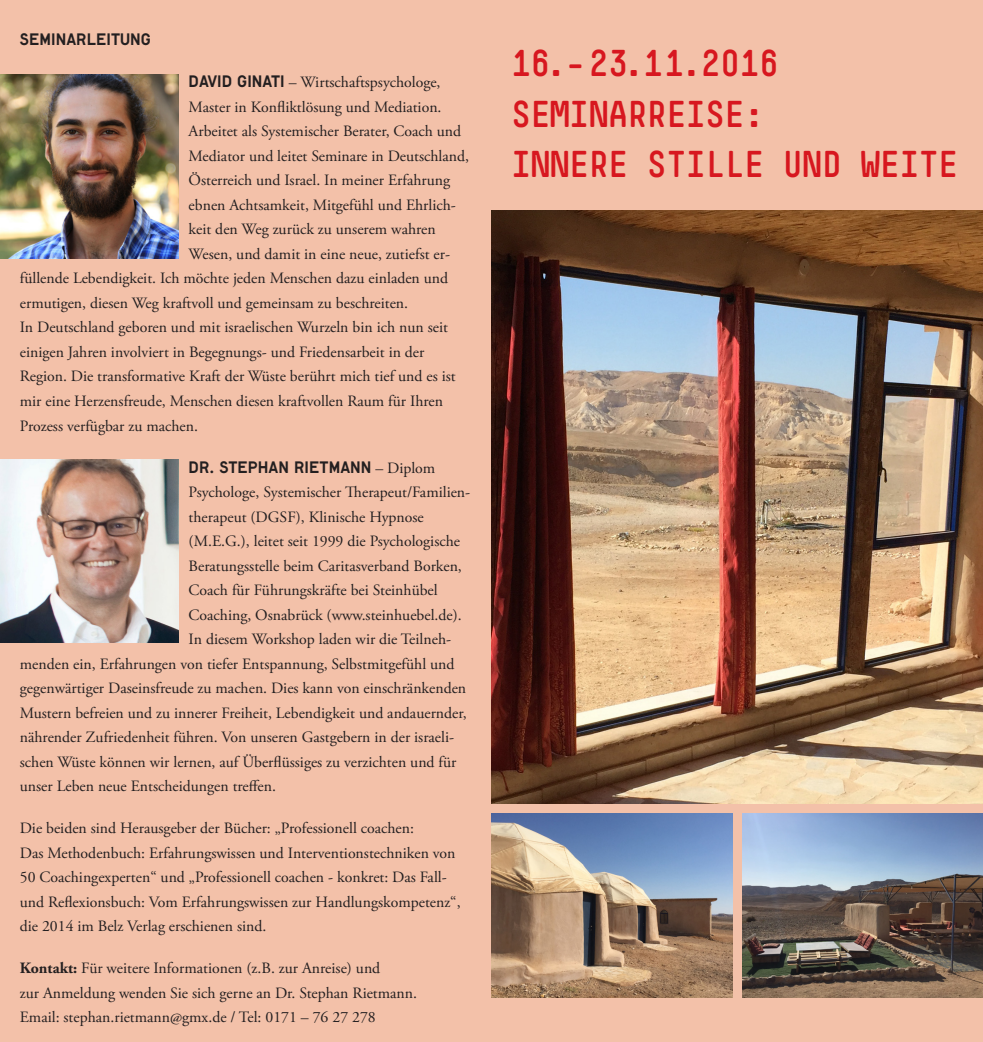
<style>
.page{position:relative;width:983px;height:1042px;background:#fff}
.page>*{position:absolute;margin:0;border:0;box-sizing:border-box;transform-origin:0 0}
.t1{font:700 36.75px "Simple";color:#d7171f}
.t2{font:15.75px/24.5px "Adobe Garamond Pro";color:#231f20}
.t3{font:15.75px "Lutz Headline";color:#231f20}
.s1{font-family:"Lutz Headline"}
.s2{font-family:"Adobe Garamond Pro"}
.s3{font-weight:700}
</style>
<div class="page">
<div style="left:0;top:0;width:982px;height:1042px;background:#f3c1a9"></div>
<img style="left:491px;top:211px;width:491px;height:593px">
<img style="left:491px;top:814px;width:241px;height:183px">
<img style="left:742px;top:814px;width:240px;height:183px">
<img style="left:0;top:459px;width:179px;height:184px">
<img style="left:0;top:74px;width:179px;height:184px">
<p class="t3" style="left:20px;top:29px;width:133px">SEMINARLEITUNG</p>
<p class="t2" style="left:189px;top:71px;width:253px"><span class="s1">DAVID GINATI</span> – Wirtschaftspsychologe,</p>
<p class="t2" style="left:189px;top:95px;width:254px">Master in Konfliktlösung und Mediation.</p>
<p class="t2" style="left:189px;top:120px;width:274px">Arbeitet als Systemischer Berater, Coach und</p>
<p class="t2" style="left:189px;top:144px;width:282px">Mediator und leitet Seminare in Deutschland,</p>
<p class="t2" style="left:189px;top:169px;width:263px">Österreich und Israel. In meiner Erfahrung</p>
<p class="t2" style="left:189px;top:193px;width:269px">ebnen Achtsamkeit, Mitgefühl und Ehrlich-</p>
<p class="t2" style="left:189px;top:218px;width:248px">keit den Weg zurück zu unserem wahren</p>
<p class="t2" style="left:189px;top:242px;width:263px">Wesen, und damit in eine neue, zutiefst er-</p>
<p class="t2" style="left:20px;top:267px;width:430px">füllende Lebendigkeit. Ich möchte jeden Menschen dazu einladen und</p>
<p class="t2" style="left:20px;top:291px;width:390px">ermutigen, diesen Weg kraftvoll und gemeinsam zu beschreiten.</p>
<p class="t2" style="left:20px;top:316px;width:437px">In Deutschland geboren und mit israelischen Wurzeln bin ich nun seit einigen Jahren involviert in Begegnungs- und Friedensarbeit in der Region. Die transformative Kraft der Wüste berührt mich tief und es ist mir eine Herzensfreude, Menschen diesen kraftvollen Raum für Ihren Prozess verfügbar zu machen.</p>
<p class="t3" style="left:189px;top:456px;width:248px">DR. STEPHAN RIETMANN <span class="s2">– Diplom</span></p>
<p class="t2" style="left:189px;top:480px;width:283px">Psychologe, Systemischer Therapeut/Familien-</p>
<p class="t2" style="left:189px;top:505px;width:237px">therapeut (DGSF), Klinische Hypnose</p>
<p class="t2" style="left:189px;top:529px;width:273px">(M.E.G.), leitet seit 1999 die Psychologische</p>
<p class="t2" style="left:189px;top:554px;width:275px">Beratungsstelle beim Caritasverband Borken,</p>
<p class="t2" style="left:189px;top:578px;width:250px">Coach für Führungskräfte bei Steinhübel</p>
<p class="t2" style="left:189px;top:603px;width:274px">Coaching, Osnabrück (www.steinhuebel.de).</p>
<p class="t2" style="left:189px;top:627px;width:264px">In diesem Workshop laden wir die Teilneh-</p>
<p class="t2" style="left:20px;top:652px;width:436px">menden ein, Erfahrungen von tiefer Entspannung, Selbstmitgefühl und</p>
<p class="t2" style="left:20px;top:676px;width:448px">gegenwärtiger Daseinsfreude zu machen. Dies kann von einschränkenden</p>
<p class="t2" style="left:20px;top:701px;width:448px">Mustern befreien und zu innerer Freiheit, Lebendigkeit und andauernder,</p>
<p class="t2" style="left:20px;top:725px;width:436px">nährender Zufriedenheit führen. Von unseren Gastgebern in der israeli-</p>
<p class="t2" style="left:20px;top:750px;width:438px">schen Wüste können wir lernen, auf Überflüssiges zu verzichten und für</p>
<p class="t2" style="left:20px;top:774px;width:258px">unser Leben neue Entscheidungen treffen.</p>
<p class="t2" style="left:20px;top:816px;width:395px">Die beiden sind Herausgeber der Bücher: „Professionell coachen:</p>
<p class="t2" style="left:20px;top:841px;width:442px">Das Methodenbuch: Erfahrungswissen und Interventionstechniken von 50 Coachingexperten“ und „Professionell coachen - konkret: Das Fall&shy;und Reflexionsbuch: Vom Erfahrungswissen zur Handlungskompetenz“, die 2014 im Belz Verlag erschienen sind.</p>
<p class="t2" style="left:20px;top:956px;width:362px"><span class="s3">Kontakt:</span> Für weitere Informationen (z.B. zur Anreise) und</p>
<p class="t2" style="left:20px;top:981px;width:398px">zur Anmeldung wenden Sie sich gerne an Dr. Stephan Rietmann.</p>
<p class="t2" style="left:20px;top:1005px;width:357px">Email: stephan.rietmann@gmx.de / Tel: 0171 – 76 27 278</p>
<p class="t1" style="left:511px;top:41px;width:269px">16.-23.11.2016</p>
<p class="t1" style="left:511px;top:92px;width:254px">SEMINARREISE:</p>
<p class="t1" style="left:511px;top:142px;width:448px">INNERE STILLE UND WEITE</p>
</div>
